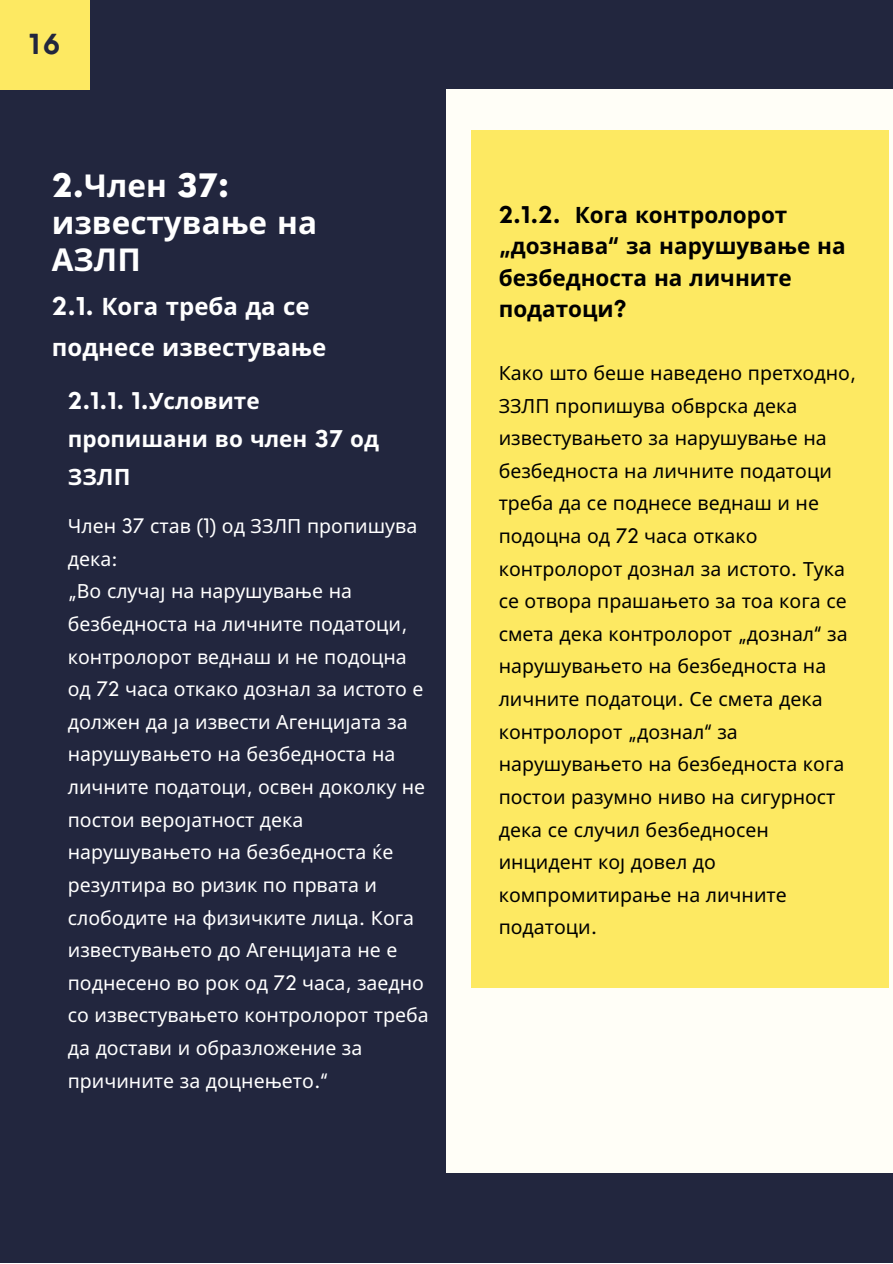
<style>
.page{position:relative;width:893px;height:1264px;background:#fff}
.page>*{position:absolute;margin:0;border:0;box-sizing:border-box;transform-origin:0 0}
.t1{font:700 31.5px/37px "Noto Sans";color:#fff}
.t2{font:700 27px "Nourd";color:#22263e}
.t3{font:700 24px/40.5px "Noto Sans";color:#fff}
.t4{font:700 22.5px/31.5px "Noto Sans";color:#000}
.t5{font:700 22.5px/38.2px "Noto Sans";color:#fff}
.t6{font:19.5px/32.5px "Noto Sans";color:#fff}
.t7{font:19.5px/32.5px "Noto Sans";color:#000}
.s1{font-family:"Nourd";font-weight:800}
.s2{font-family:"Nourd"}
</style>
<div class="page">
<div style="left:0;top:0;width:892px;height:1262px;background:#22263e"></div>
<div style="left:446px;top:89px;width:446px;height:1084px;background:#fffef7"></div>
<div style="left:0;top:0;width:89px;height:89px;background:#fde962"></div>
<div style="left:470px;top:130px;width:418px;height:857px;background:#fde962"></div>
<p class="t2" style="left:29px;top:27px;width:33px">16</p>
<p class="t1" style="left:52px;top:166px;width:267px"><span class="s1">2.</span>Член <span class="s1">37: </span>известување на<br>АЗЛП</p>
<p class="t3" style="left:52px;top:286px;width:276px"><span class="s2">2.1.</span> Кога треба да се поднесе известување</p>
<p class="t5" style="left:68px;top:381px;width:313px"><span class="s2">2.1.1. 1.</span>Условите пропишани во член <span class="s2">37</span> од<br>ЗЗЛП</p>
<p class="t6" style="left:68px;top:509px;width:351px">Член <span class="s2">37</span> став <span class="s2">(1)</span> од ЗЗЛП пропишува дека<span class="s2">:</span></p>
<p class="t6" style="left:68px;top:574px;width:362px"><span class="s2">„</span>Во случај на нарушување на безбедноста на личните податоци<span class="s2">, </span>контролорот веднаш и не подоцна од <span class="s2">72</span> часа откако дознал за истото е должен да ја извести Агенцијата за нарушувањето на безбедноста на личните податоци<span class="s2">,</span> освен доколку не постои веројатност дека нарушувањето на безбедноста ќе резултира во ризик по првата и слободите на физичките лица<span class="s2">.</span> Кога известувањето до Агенцијата не е поднесено во рок од <span class="s2">72</span> часа<span class="s2">,</span> заедно со известувањето контролорот треба да достави и образложение за причините за доцнењето<span class="s2">.“</span></p>
<p class="t4" style="left:498px;top:198px;width:348px"><span class="s2">2.1.2.</span> Кога контролорот <span class="s2">„</span>дознава<span class="s2">“</span> за нарушување на безбедноста на личните податоци<span class="s2">?</span></p>
<p class="t7" style="left:498px;top:356px;width:359px">Како што беше наведено претходно<span class="s2">,<br></span>ЗЗЛП пропишува обврска дека известувањето за нарушување на безбедноста на личните податоци треба да се поднесе веднаш и не подоцна од <span class="s2">72</span> часа откако контролорот дознал за истото<span class="s2">.</span> Тука се отвора прашањето за тоа кога се смета дека контролорот <span class="s2">„</span>дознал<span class="s2">“</span> за нарушувањето на безбедноста на личните податоци<span class="s2">.</span> Се смета дека контролорот <span class="s2">„</span>дознал<span class="s2">“</span> за нарушувањето на безбедноста кога постои разумно ниво на сигурност дека се случил безбедносен инцидент кој довел до компромитирање на личните податоци<span class="s2">.</span></p>
</div>
